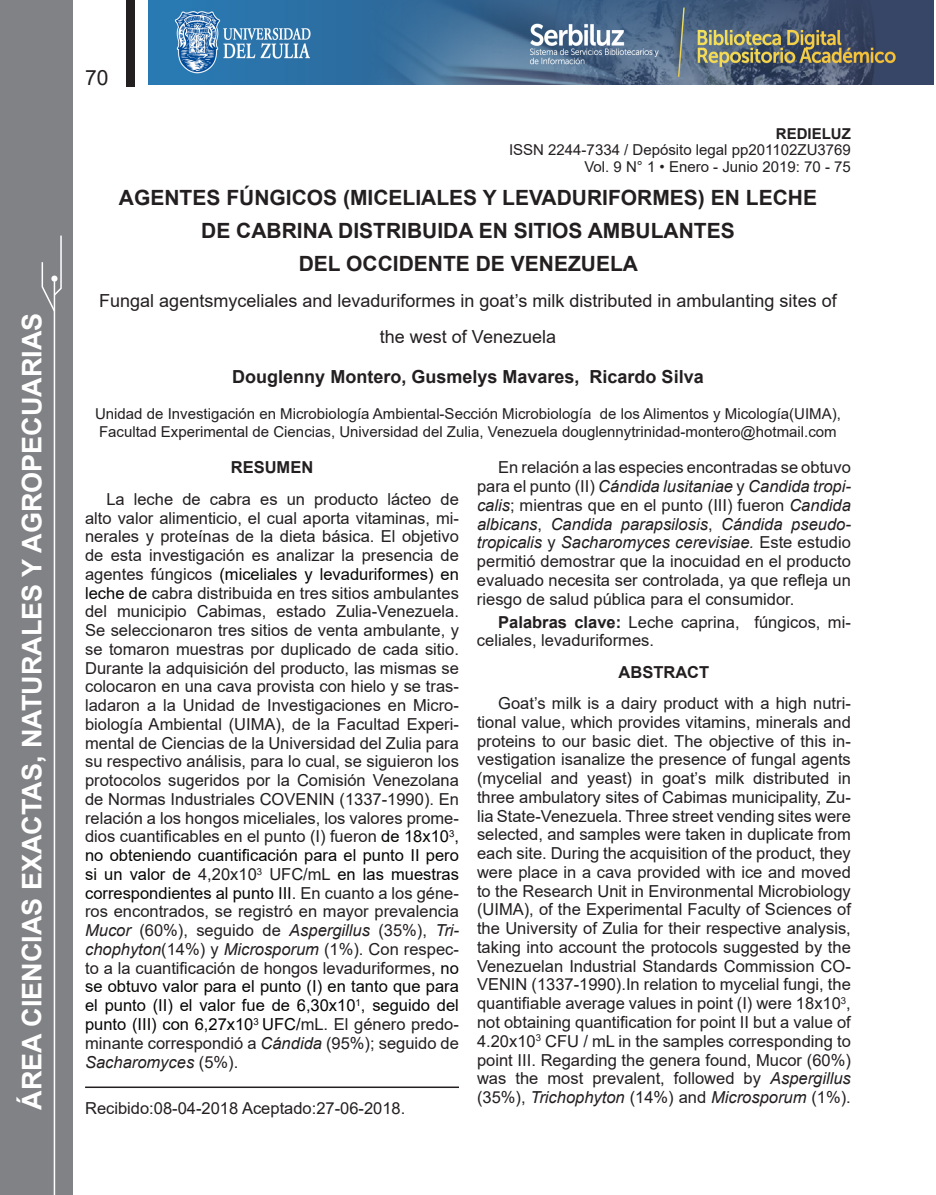
<style>
.page{position:relative;width:936px;height:1195px;background:#fff}
.page>*{position:absolute;margin:0;border:0;box-sizing:border-box;transform-origin:0 0}
.t1{font:700 27px "Arial";color:#fff}
.t2{font:700 21px/33px "Arial";color:#231f20;text-align:center}
.t3{font:21px "Arial";color:#231f20}
.t4{font:18px/36px "Arial";color:#231f20;text-align:center}
.t5{font:700 18px "Arial";color:#231f20}
.t6{font:16.5px/18.8px "Arial";color:#231f20;text-align:justify}
.t7{font:italic 16.5px "Arial";color:#231f20}
.t8{font:700 16.5px "Arial";color:#231f20}
.t9{font:15px/16.5px "Arial";color:#231f20;text-align:right}
.t10{font:700 15px "Arial";color:#231f20}
.s1{color:#040503}
.s2{font-style:italic}
.s3{font-weight:700}
.s4{font-style:normal}
</style>
<div class="page">
<div style="left:126px;top:0;width:8px;height:87px;background:#231f20"></div>
<div style="left:0;top:0;width:73px;height:1195px;background:#808285"></div>
<hr style="left:54px;top:281px;width:1px;height:914px;background:#fff">
<svg style="left:41px;top:235px;width:21px;height:78px"></svg>
<hr style="left:85px;top:1086px;width:374px;height:2px;background:#231f20">
<img style="left:148px;top:0;width:785px;height:84px">
<h1 class="t1" style="left:13px;top:1110px;width:799px;rotate:-90deg">ÁREA CIENCIAS EXACTAS, NATURALES Y AGROPECUARIAS</h1>
<p class="t3" style="left:85px;top:64px;width:25px">70</p>
<p class="t10" style="left:775px;top:123px;width:76px">REDIELUZ</p>
<p class="t9" style="left:509px;top:141px;width:343px">ISSN 2244-7334 / Depósito legal pp201102ZU3769<br>Vol. 9 N° 1 • Enero - Junio 2019: 70 - 75</p>
<p class="t2" style="left:119px;top:181px;width:699px">AGENTES FÚNGICOS (MICELIALES Y LEVADURIFORMES) EN LECHE<br>DE CABRINA DISTRIBUIDA EN SITIOS AMBULANTES<br>DEL OCCIDENTE DE VENEZUELA</p>
<p class="t4" style="left:99px;top:282px;width:739px">Fungal agentsmyceliales and levaduriformes in goat’s milk distributed in ambulanting sites of the west of Venezuela</p>
<p class="t5" style="left:232px;top:364px;width:473px">Douglenny Montero, Gusmelys Mavares, Ricardo Silva</p>
<p class="t9" style="left:95px;top:404px;width:747px;line-height:18px;text-align:left">Unidad de Investigación en Microbiología Ambiental-Sección Microbiología de los Alimentos y Micología(UIMA),<br>Facultad Experimental de Ciencias, Universidad del Zulia, Venezuela douglennytrinidad-montero@hotmail.com</p>
<p class="t8" style="left:231px;top:456px;width:84px">RESUMEN</p>
<p class="t6" style="left:85px;top:490px;width:375px;text-indent:21px">La leche de cabra es un producto lácteo de alto valor alimenticio, el cual aporta vitaminas, mi&shy;nerales y proteínas de la dieta básica. El objetivo de esta investigación es analizar la presencia de agentes fúngicos <span class="s1">(miceliales y levaduriformes) en leche de</span> cabra distribuida en tres sitios ambulantes del municipio Cabimas, estado Zulia-Venezuela.<br>Se seleccionaron tres sitios de venta ambulante, y se tomaron muestras por duplicado de cada sitio.<br>Durante la adquisición del producto, las mismas se colocaron en una cava provista con hielo y se tras&shy;ladaron a la Unidad de Investigaciones en Micro&shy;biología Ambiental (UIMA), de la Facultad Experi&shy;mental de Ciencias de la Universidad del Zulia para su respectivo análisis, para lo cual, se siguieron los protocolos sugeridos por la Comisión Venezolana de Normas Industriales COVENIN (1337-1990). En relación a los hongos miceliales, los valores prome&shy;dios cuantificables en el punto (I) fueron <span class="s1">de 18x10</span><sup>3</sup><span class="s1">, no obteniendo cuantificación para el punto II pero si un valor de</span> 4,20x10<sup>3</sup> UFC/mL <span class="s1">en las muestras correspondientes al punto III</span>. En cuanto a los géne&shy;ros encontrados, se registró en mayor prevalencia <span class="s2">Mucor</span> (60%), seguido de <span class="s2">Aspergillus</span> (35%), <span class="s2">Tri&shy;chophyton</span>(14%) y <span class="s2">Microsporum</span> (1%). Con respec&shy;to a la cuantificación de hongos levaduriformes<span class="s1">, no se obtuvo valor para el punto (I) en tanto que para el punto (II) el valor fue de 6,30x10</span><sup>1</sup><span class="s1">, seguido del punto (III) con 6,27x10</span><sup>3</sup> <span class="s1">UFC/</span>mL. El género predo&shy;minante correspondió a <span class="s2">Cándida</span> (95%); seguido de <span class="s2">Sacharomyces</span> (5%).</p>
<p class="t6" style="left:85px;top:1098px;width:322px">Recibido:08-04-2018 Aceptado:27-06-2018.</p>
<p class="t6" style="left:477px;top:458px;width:375px;text-indent:21px">En relación a las especies encontradas se obtuvo para el punto (II) <span class="s2">Cándida lusitaniae</span> y <span class="s2">Candida tropi&shy;calis</span>; mientras que en el punto (III) fueron <span class="s2">Candida albicans</span>, <span class="s2">Candida parapsilosis</span>, <span class="s2">Cándida pseudo&shy;tropicalis</span> y <span class="s2">Sacharomyces cerevisiae.</span> Este estudio permitió demostrar que la inocuidad en el producto evaluado necesita ser controlada, ya que refleja un riesgo de salud pública para el consumidor.</p>
<p class="t6" style="left:477px;top:612px;width:375px;text-indent:21px"><span class="s3">Palabras clave:</span> Leche caprina, fúngicos, mi&shy;celiales, levaduriformes.</p>
<p class="t8" style="left:618px;top:660px;width:92px">ABSTRACT</p>
<p class="t6" style="left:477px;top:694px;width:375px;text-indent:21px">Goat’s milk is a dairy product with a high nutri&shy;tional value, which provides vitamins, minerals and proteins to our basic diet. The objective of this in&shy;vestigation isanalize the presence of fungal agents (mycelial and yeast) in goat’s milk distributed in three ambulatory sites of Cabimas municipality, Zu&shy;lia State-Venezuela. Three street vending sites were selected, and samples were taken in duplicate from each site. During the acquisition of the product, they were place in a cava provided with ice and moved to the Research Unit in Environmental Microbiology (UIMA), of the Experimental Faculty of Sciences of the University of Zulia for their respective analysis, taking into account the protocols suggested by the Venezuelan Industrial Standards Commission CO-VENIN (1337-1990).In relation to mycelial fungi, the quantifiable average values in point (I) were 18x10<sup>3</sup>, not obtaining quantification for point II but a value of 4.20x10<sup>3</sup> CFU / mL in the samples corresponding to point III. Regarding the genera found, Mucor (60%) was the most prevalent, followed by <span class="s2">Aspergillus</span></p>
<p class="t7" style="left:477px;top:1086px;width:375px"><span class="s4">(35%),</span> Trichophyton <span class="s4">(14%) and</span> Microsporum <span class="s4">(1%).</span></p>
</div>
